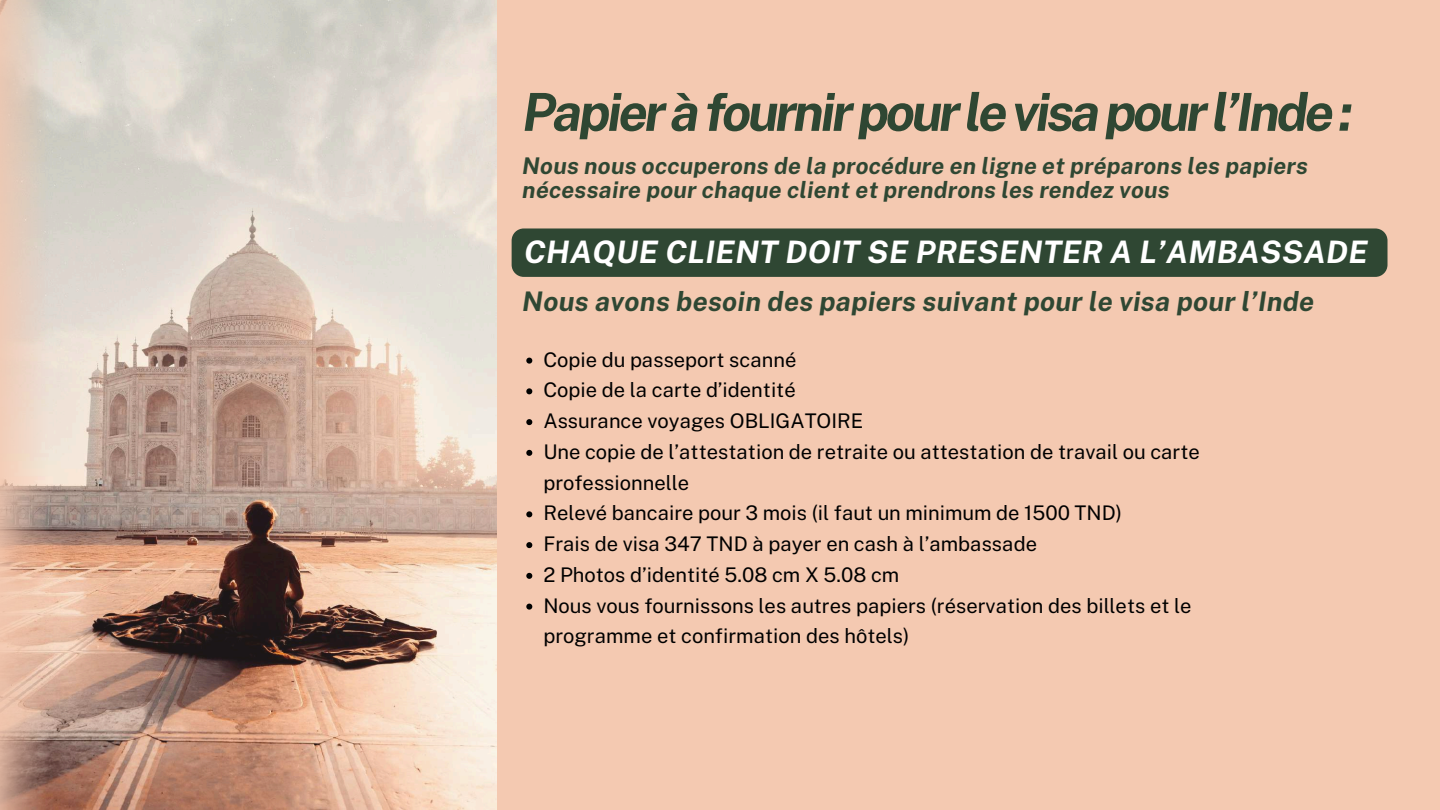
<style>
.page{position:relative;width:1440px;height:810px;background:#f4c9b1}
.page>*{position:absolute;margin:0;border:0;box-sizing:border-box;transform-origin:0 0}
.t1{font:italic 700 52.4px "Public Sans";letter-spacing:-.06em;color:#2f4733}
.t2{font:italic 700 31px "Public Sans";letter-spacing:.01em;color:#fff}
.t3{font:italic 700 27px "Public Sans";letter-spacing:.01em;color:#2f4733}
.t4{font:italic 700 23px/24.8px "Public Sans";letter-spacing:.01em;color:#2f4733}
.t5{font:20.2px/30.8px "Public Sans";color:#000}
</style>
<div class="page">
<img style="left:108px;top:0;width:388px;height:810px">
<svg style="left:0;top:0;width:108px;height:810px"></svg>
<div style="left:512px;top:228px;width:876px;height:49px;background:#2f4733;border-radius:12px"></div>
<svg style="left:526px;top:358px;width:6px;height:6px"></svg>
<svg style="left:526px;top:388px;width:6px;height:6px"></svg>
<svg style="left:526px;top:419px;width:6px;height:6px"></svg>
<svg style="left:526px;top:450px;width:6px;height:6px"></svg>
<svg style="left:526px;top:511px;width:6px;height:6px"></svg>
<svg style="left:526px;top:542px;width:6px;height:6px"></svg>
<svg style="left:526px;top:573px;width:6px;height:6px"></svg>
<svg style="left:526px;top:604px;width:6px;height:6px"></svg>
<h1 class="t1" style="left:522px;top:81px;width:832px">Papieràfournirpourlevisapourl’Inde:</h1>
<p class="t4" style="left:522px;top:153px;width:787px">Nous nous occuperons de la procédure en ligne et préparons les papiers nécessaire pour chaque client et prendrons les rendez vous</p>
<h2 class="t2" style="left:524px;top:234px;width:845px">CHAQUE CLIENT DOIT SE PRESENTER A L’AMBASSADE</h2>
<h3 class="t3" style="left:522px;top:286px;width:793px">Nous avons besoin des papiers suivant pour le visa pour l’Inde</h3>
<p class="t5" style="left:543px;top:344px;width:658px">Copie du passeport scanné<br>Copie de la carte d’identité<br>Assurance voyages OBLIGATOIRE<br>Une copie de l’attestation de retraite ou attestation de travail ou carte professionnelle<br>Relevé bancaire pour 3 mois (il faut un minimum de 1500 TND)<br>Frais de visa 347 TND à payer en cash à l’ambassade<br>2 Photos d’identité 5.08 cm X 5.08 cm<br>Nous vous fournissons les autres papiers (réservation des billets et le programme et confirmation des hôtels)</p>
</div>
